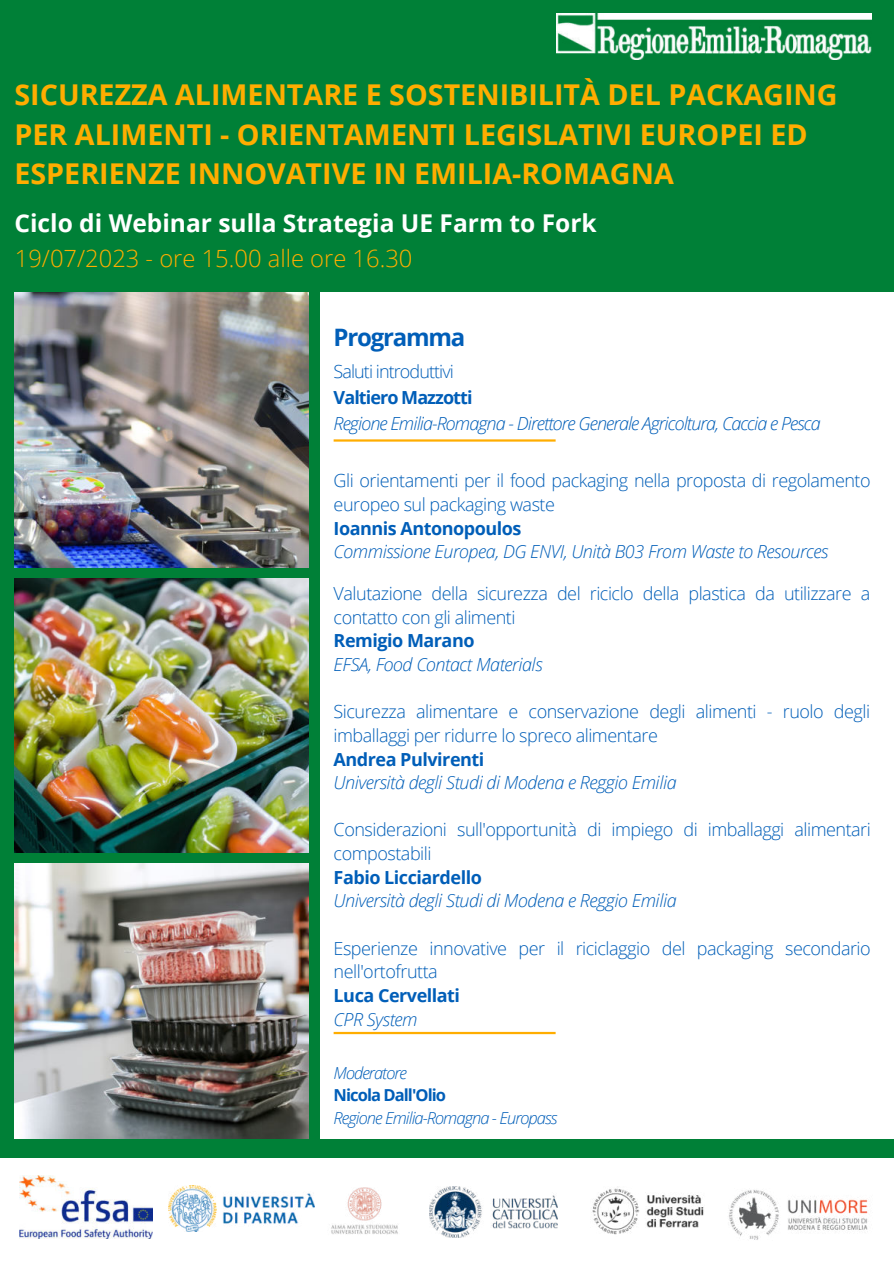
<style>
.page{position:relative;width:894px;height:1264px;background:#fff}
.page>*{position:absolute;margin:0;border:0;box-sizing:border-box;transform-origin:0 0}
.t1{font:700 28.65px/39.6px "Open Sans";color:#ffad00}
.t2{font:700 24.6px "Open Sans";color:#fff}
.t3{font:700 24px "Open Sans";letter-spacing:-.05em;color:#005eb8}
.t4{font:300 23.7px "Open Sans";color:#ffad00}
.t5{font:300 18px/23.7px "Open Sans";letter-spacing:-.025em;color:#005eb8}
.t6{font:italic 300 18px "Open Sans";letter-spacing:-.025em;color:#005eb8}
.t7{font:700 18px "Open Sans";letter-spacing:-.025em;color:#005eb8}
.t8{font:italic 300 18px "Open Sans";letter-spacing:-.05em;color:#005eb8}
.t9{font:300 18px "Open Sans";letter-spacing:-.05em;color:#005eb8}
.t10{font:700 18px "Open Sans";letter-spacing:-.05em;color:#005eb8}
.t11{font:italic 300 16.5px "Open Sans";letter-spacing:-.055em;color:#005eb8}
.t12{font:700 16.5px "Open Sans";letter-spacing:-.055em;color:#005eb8}
</style>
<div class="page">
<div style="left:0;top:0;width:893px;height:1263px;background:#008037"></div>
<div style="left:320px;top:293px;width:573px;height:845px;background:#fff"></div>
<img style="left:15px;top:293px;width:294px;height:274px">
<img style="left:15px;top:579px;width:294px;height:273px">
<img style="left:15px;top:864px;width:294px;height:274px">
<div style="left:0;top:1158px;width:893px;height:105px;background:#fff"></div>
<img style="left:331px;top:1187px;width:67px;height:48px">
<img style="left:592px;top:1186px;width:112px;height:49px">
<img style="left:429px;top:1186px;width:128px;height:51px">
<hr style="left:333px;top:439px;width:222px;height:2px;background:#ffad00">
<img style="left:729px;top:1190px;width:139px;height:50px">
<img style="left:169px;top:1185px;width:145px;height:46px">
<hr style="left:333px;top:1031px;width:222px;height:3px;background:#ffad00">
<img style="left:556px;top:13px;width:315px;height:46px">
<img style="left:19px;top:1175px;width:133px;height:63px">
<h1 class="t1" style="left:14px;top:74px;width:824px">SICUREZZA ALIMENTARE E SOSTENIBILITÀ DEL PACKAGING<br>PER ALIMENTI - ORIENTAMENTI LEGISLATIVI EUROPEI ED<br>ESPERIENZE INNOVATIVE IN EMILIA-ROMAGNA</h1>
<h2 class="t2" style="left:14px;top:206px;width:583px">Ciclo di Webinar sulla Strategia UE Farm to Fork</h2>
<h3 class="t4" style="left:15px;top:242px;width:399px">19/07/2023 - ore 15.00 alle ore 16.30</h3>
<h3 class="t3" style="left:333px;top:321px;width:133px">Programma</h3>
<p class="t9" style="left:333px;top:359px;width:122px">Saluti introduttivi</p>
<p class="t10" style="left:333px;top:384px;width:140px">Valtiero Mazzotti</p>
<p class="t8" style="left:333px;top:411px;width:488px">Regione Emilia-Romagna - Direttore Generale Agricoltura, Caccia e Pesca</p>
<p class="t5" style="left:333px;top:468px;width:538px">Gli orientamenti per il food packaging nella proposta di regolamento europeo sul packaging waste</p>
<p class="t7" style="left:333px;top:515px;width:189px">Ioannis Antonopoulos</p>
<p class="t6" style="left:333px;top:539px;width:496px">Commissione Europea, DG ENVI, Unità B03 From Waste to Resources</p>
<p class="t5" style="left:333px;top:581px;width:538px">Valutazione della sicurezza del riciclo della plastica da utilizzare a contatto con gli alimenti</p>
<p class="t7" style="left:333px;top:628px;width:142px">Remigio Marano</p>
<p class="t6" style="left:333px;top:652px;width:210px">EFSA, Food Contact Materials</p>
<p class="t5" style="left:333px;top:699px;width:538px">Sicurezza alimentare e conservazione degli alimenti - ruolo degli imballaggi per ridurre lo spreco alimentare</p>
<p class="t7" style="left:333px;top:746px;width:152px">Andrea Pulvirenti</p>
<p class="t6" style="left:333px;top:770px;width:344px">Università degli Studi di Modena e Reggio Emilia</p>
<p class="t5" style="left:333px;top:817px;width:538px">Considerazioni sull'opportunità di impiego di imballaggi alimentari compostabili</p>
<p class="t7" style="left:333px;top:864px;width:150px">Fabio Licciardello</p>
<p class="t6" style="left:333px;top:888px;width:344px">Università degli Studi di Modena e Reggio Emilia</p>
<p class="t5" style="left:333px;top:935px;width:538px">Esperienze innovative per il riciclaggio del packaging secondario nell'ortofrutta</p>
<p class="t7" style="left:333px;top:982px;width:128px">Luca Cervellati</p>
<p class="t6" style="left:333px;top:1006px;width:86px">CPR System</p>
<p class="t11" style="left:333px;top:1061px;width:75px">Moderatore</p>
<p class="t12" style="left:333px;top:1083px;width:114px">Nicola Dall'Olio</p>
<p class="t11" style="left:333px;top:1106px;width:225px">Regione Emilia-Romagna - Europass</p>
</div>
